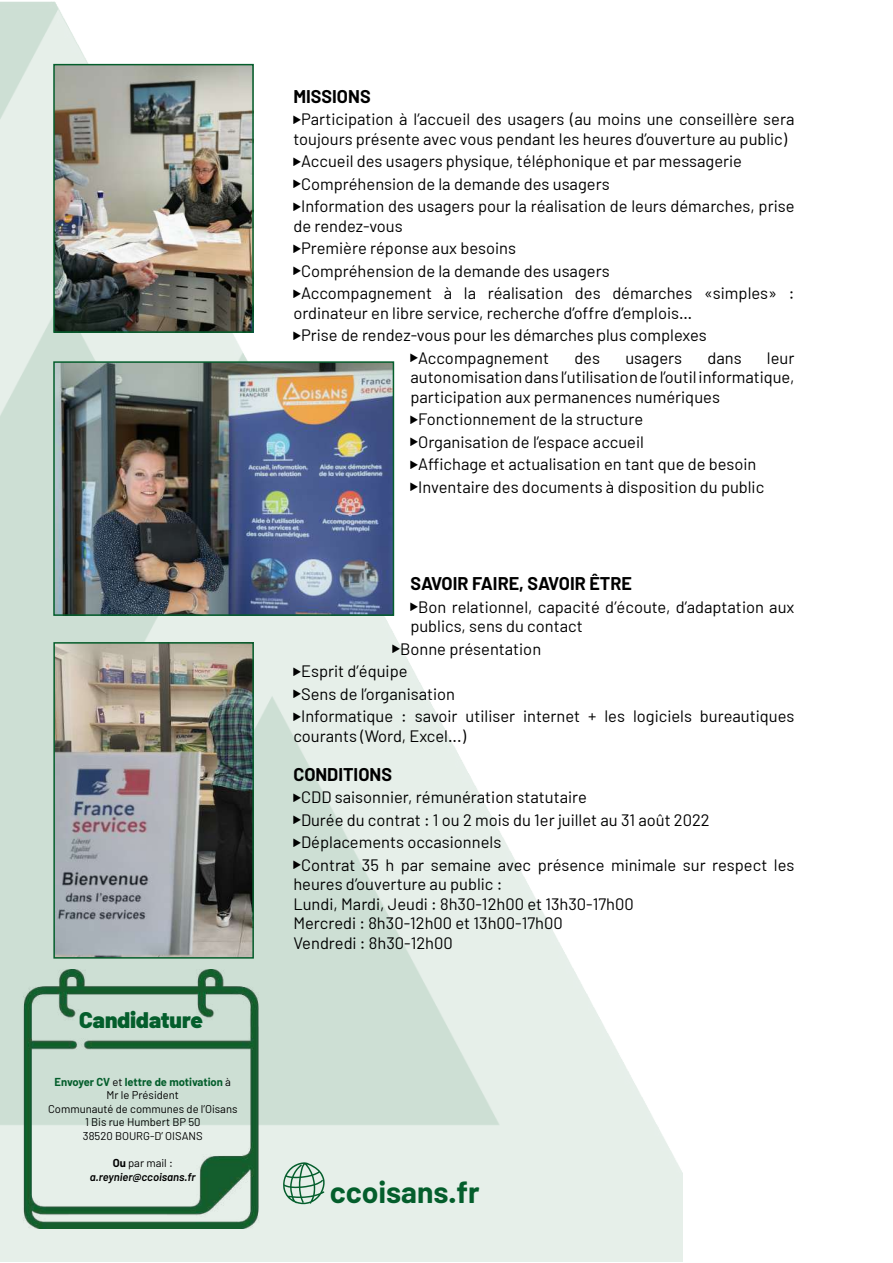
<style>
.page{position:relative;width:893px;height:1263px;background:#fff}
.page>*{position:absolute;margin:0;border:0;box-sizing:border-box;transform-origin:0 0}
.t1{font:700 30px "Barlow";color:#045e2c}
.t2{font:900 22.5px "Barlow";color:#045e2c}
.t3{font:700 18px "Barlow";color:#000}
.t4{font:16.5px/22.5px "Barlow";color:#000}
.t5{font:11.25px/13.5px "Barlow";color:#000;text-align:center}
.t6{font:italic 600 11.25px/13.5px "Barlow";color:#000;text-align:center}
.s1{font-weight:700;color:#045e2c}
.s2{font-weight:700;font-style:normal}
.s3{font-weight:400;font-style:normal}
.s4{font-family:"Icons South St";font-size:7.5px}
</style>
<div class="page">
<img style="left:0;top:2px;width:682px;height:1259px">
<img style="left:11px;top:969px;width:260px;height:259px">
<img style="left:56px;top:67px;width:195px;height:263px">
<div style="left:53px;top:64px;width:201px;height:269px;border:2px solid #045e2c"></div>
<img style="left:56px;top:645px;width:195px;height:311px">
<div style="left:53px;top:642px;width:201px;height:317px;border:2px solid #045e2c"></div>
<img style="left:56px;top:364px;width:335px;height:249px">
<div style="left:53px;top:361px;width:341px;height:255px;border:2px solid #045e2c"></div>
<div style="left:283px;top:1162px;width:42px;height:43px;background:#e6efe9"></div>
<h2 class="t2" style="left:79px;top:1006px;width:125px">Candidature</h2>
<p class="t5" style="left:48px;top:1075px;width:191px"><span class="s1">Envoyer CV</span> et <span class="s1">lettre de motivation</span> à<br>Mr le Président<br>Communauté de communes de l’Oisans<br>1 Bis rue Humbert BP 50<br>38520 BOURG-D’ OISANS</p>
<p class="t6" style="left:90px;top:1156px;width:107px"><span class="s2">Ou</span> <span class="s3">par mail : </span>a.reynier@ccoisans.fr</p>
<p class="t3" style="left:293px;top:85px;width:79px">MISSIONS</p>
<p class="t4" style="left:293px;top:109px;width:503px;line-height:19.5px"><span class="s4">C</span>Participation à l’accueil des usagers (au moins une conseillère sera toujours présente avec vous pendant les heures d’ouverture au public)</p>
<p class="t4" style="left:293px;top:149px;width:503px"><span class="s4">C</span>Accueil des usagers physique, téléphonique et par messagerie<br><span class="s4">C</span>Compréhension de la demande des usagers<br><span class="s4">C</span>Information des usagers pour la réalisation de leurs démarches, prise</p>
<p class="t4" style="left:293px;top:214px;width:503px">de rendez-vous<br><span class="s4">C</span>Première réponse aux besoins<br><span class="s4">C</span>Compréhension de la demande des usagers<br><span class="s4">C</span>Accompagnement à la réalisation des démarches «simples» :</p>
<p class="t4" style="left:293px;top:301px;width:400px">ordinateur en libre service, recherche d’offre d’emplois…</p>
<p class="t4" style="left:293px;top:323px;width:415px"><span class="s4">C</span>Prise de rendez-vous pour les démarches plus complexes</p>
<p class="t4" style="left:410px;top:346px;width:140px"><span class="s4">C</span>Accompagnement</p>
<p class="t4" style="left:574px;top:346px;width:27px">des</p>
<p class="t4" style="left:625px;top:346px;width:58px">usagers</p>
<p class="t4" style="left:707px;top:346px;width:36px">dans</p>
<p class="t4" style="left:410px;top:347px;width:386px;line-height:19.5px;text-align:justify;text-indent:357px">leur autonomisation dans l’utilisation de l’outil informatique, participation aux permanences numériques</p>
<p class="t4" style="left:410px;top:407px;width:355px"><span class="s4">C</span>Fonctionnement de la structure<br><span class="s4">C</span>Organisation de l’espace accueil<br><span class="s4">C</span>Affichage et actualisation en tant que de besoin <span class="s4">C</span>Inventaire des documents à disposition du public</p>
<p class="t3" style="left:410px;top:572px;width:223px">SAVOIR FAIRE, SAVOIR ÊTRE</p>
<p class="t4" style="left:410px;top:596px;width:386px;line-height:19.5px"><span class="s4">C</span>Bon relationnel, capacité d’écoute, d’adaptation aux publics, sens du contact</p>
<p class="t4" style="left:293px;top:637px;width:503px;text-indent:99px"><span class="s4">C</span>Bonne présentation<br><span class="s4">C</span>Esprit d’équipe<br><span class="s4">C</span>Sens de l’organisation<br><span class="s4">C</span>Informatique : savoir utiliser internet + les logiciels bureautiques</p>
<p class="t4" style="left:293px;top:724px;width:174px">courants (Word, Excel...)</p>
<p class="t3" style="left:293px;top:763px;width:100px">CONDITIONS</p>
<p class="t4" style="left:293px;top:785px;width:503px"><span class="s4">C</span>CDD saisonnier, rémunération statutaire<br><span class="s4">C</span>Durée du contrat : 1 ou 2 mois du 1er juillet au 31 août 2022<br><span class="s4">C</span>Déplacements occasionnels<br><span class="s4">C</span>Contrat 35 h par semaine avec présence minimale sur respect les</p>
<p class="t4" style="left:293px;top:874px;width:342px;line-height:19.5px">heures d’ouverture au public :<br>Lundi, Mardi, Jeudi : 8h30-12h00 et 13h30-17h00<br>Mercredi : 8h30-12h00 et 13h00-17h00<br>Vendredi : 8h30-12h00</p>
<h1 class="t1" style="left:330px;top:1173px;width:151px">ccoisans.fr</h1>
</div>
